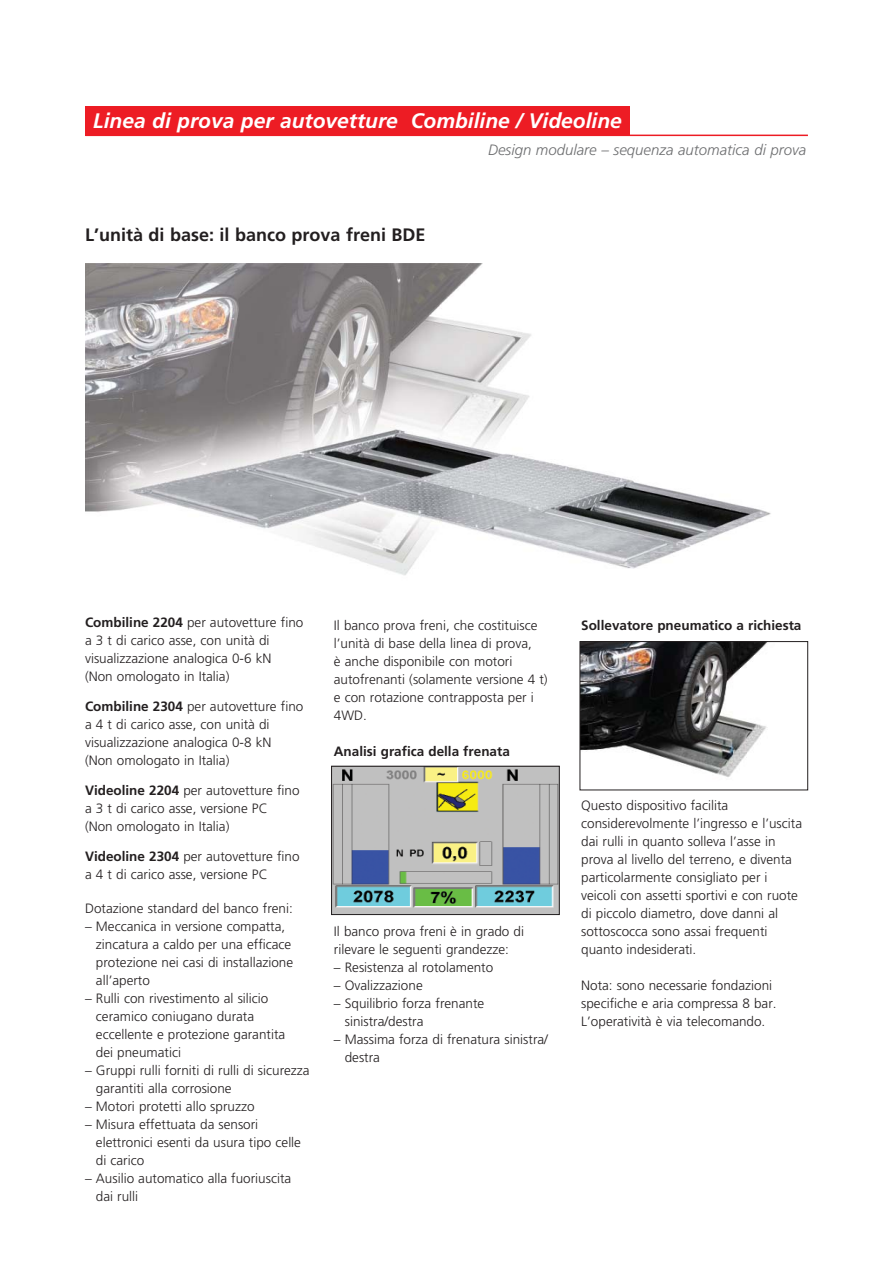
<style>
.page{position:relative;width:893px;height:1263px;background:#fff}
.page>*{position:absolute;margin:0;border:0;box-sizing:border-box;transform-origin:0 0}
.t1{font:italic 700 21px "Frutiger LT Std";color:#fff}
.t2{font:700 18px "Frutiger LT Std";color:#231f20}
.t3{font:italic 300 15px "Frutiger LT Std";color:#6d6e70}
.t4{font:300 13.5px/18px "Frutiger LT Std";color:#231f20}
.t5{font:700 13.5px "Frutiger LT Std";color:#231f20}
.s1{font-weight:700}
</style>
<div class="page">
<hr style="left:85px;top:135px;width:723px;height:1px;background:#ed1c24">
<div style="left:85px;top:106px;width:545px;height:30px;background:#ed1c24"></div>
<img style="left:85px;top:264px;width:686px;height:311px">
<img style="left:333px;top:768px;width:224px;height:145px">
<div style="left:331px;top:766px;width:228px;height:149px;border:1px solid #231f20"></div>
<img style="left:582px;top:643px;width:185px;height:134px">
<div style="left:580px;top:641px;width:228px;height:149px;border:1px solid #231f20"></div>
<h1 class="t1" style="left:93px;top:111px;width:530px">Linea di prova per autovetture Combiline / Videoline</h1>
<h2 class="t2" style="left:85px;top:226px;width:342px">L’unità di base: il banco prova freni BDE</h2>
<p class="t3" style="left:488px;top:143px;width:320px">Design modulare – sequenza automatica di prova</p>
<p class="t4" style="left:85px;top:614px;width:220px"><span class="s1">Combiline 2204</span> per autovetture fino a 3 t di carico asse, con unità di visualizzazione analogica 0-6 kN<br>(Non omologato in Italia)</p>
<p class="t4" style="left:85px;top:698px;width:220px"><span class="s1">Combiline 2304</span> per autovetture fino a 4 t di carico asse, con unità di visualizzazione analogica 0-8 kN<br>(Non omologato in Italia)</p>
<p class="t4" style="left:85px;top:782px;width:216px"><span class="s1">Videoline 2204</span> per autovetture fino a 3 t di carico asse, versione PC<br>(Non omologato in Italia)</p>
<p class="t4" style="left:85px;top:848px;width:216px"><span class="s1">Videoline 2304</span> per autovetture fino a 4 t di carico asse, versione PC</p>
<p class="t4" style="left:85px;top:900px;width:209px">Dotazione standard del banco freni:</p>
<p class="t4" style="left:96px;top:918px;width:199px;text-indent:-11px">– Meccanica in versione compatta, zincatura a caldo per una efficace protezione nei casi di installazione all’aperto</p>
<p class="t4" style="left:96px;top:990px;width:191px;text-indent:-11px">– Rulli con rivestimento al silicio ceramico coniugano durata eccellente e protezione garantita dei pneumatici</p>
<p class="t4" style="left:96px;top:1062px;width:215px;text-indent:-11px">– Gruppi rulli forniti di rulli di sicurezza garantiti alla corrosione</p>
<p class="t4" style="left:85px;top:1098px;width:171px">– Motori protetti allo spruzzo</p>
<p class="t4" style="left:96px;top:1116px;width:207px;text-indent:-11px">– Misura effettuata da sensori elettronici esenti da usura tipo celle di carico</p>
<p class="t4" style="left:96px;top:1170px;width:197px;text-indent:-11px">– Ausilio automatico alla fuoriuscita dai rulli</p>
<p class="t4" style="left:334px;top:617px;width:215px">Il banco prova freni, che costituisce l’unità di base della linea di prova,<br>è anche disponibile con motori autofrenanti (solamente versione 4 t) e con rotazione contrapposta per i<br>4WD.</p>
<p class="t5" style="left:334px;top:745px;width:177px">Analisi grafica della frenata</p>
<p class="t4" style="left:334px;top:923px;width:192px">Il banco prova freni è in grado di rilevare le seguenti grandezze:</p>
<p class="t4" style="left:334px;top:959px;width:161px">– Resistenza al rotolamento</p>
<p class="t4" style="left:334px;top:977px;width:90px">– Ovalizzazione</p>
<p class="t4" style="left:345px;top:995px;width:141px;text-indent:-11px">– Squilibrio forza frenante sinistra/destra</p>
<p class="t4" style="left:345px;top:1031px;width:205px;text-indent:-11px">– Massima forza di frenatura sinistra/ destra</p>
<p class="t5" style="left:581px;top:619px;width:222px">Sollevatore pneumatico a richiesta</p>
<p class="t4" style="left:581px;top:797px;width:222px">Questo dispositivo facilita considerevolmente l’ingresso e l’uscita dai rulli in quanto solleva l’asse in prova al livello del terreno, e diventa particolarmente consigliato per i veicoli con assetti sportivi e con ruote di piccolo diametro, dove danni al sottoscocca sono assai frequenti quanto indesiderati.</p>
<p class="t4" style="left:581px;top:977px;width:197px">Nota: sono necessarie fondazioni specifiche e aria compressa 8 bar.<br>L’operatività è via telecomando.</p>
</div>
